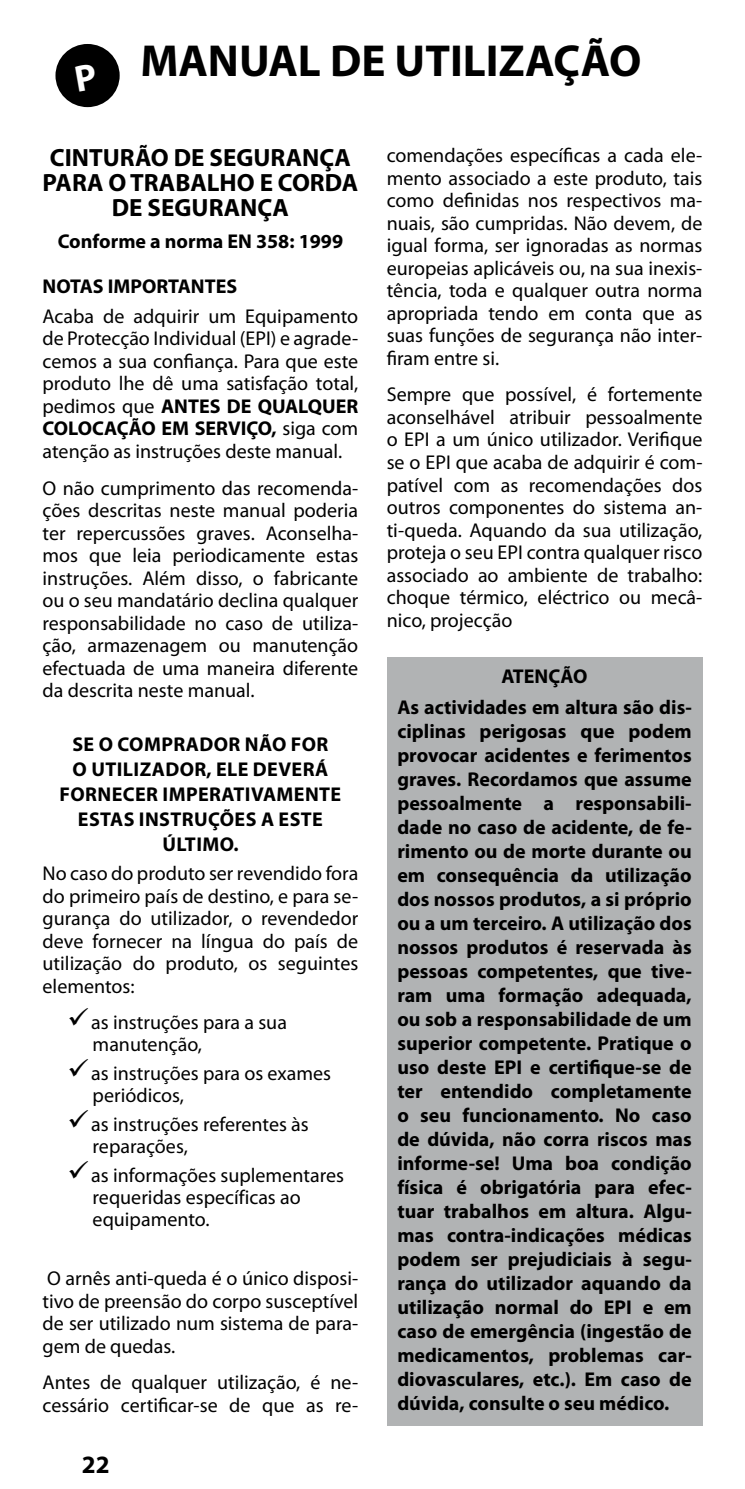
<style>
.page{position:relative;width:745px;height:1489px;background:#fff}
.page>*{position:absolute;margin:0;border:0;box-sizing:border-box;transform-origin:0 0}
.t1{font:700 45px "Myriad Pro";color:#000}
.t2{font:700 25px/25px "Myriad Pro";color:#000;text-align:center}
.t3{font:20px/22.5px "Myriad Pro";color:#000;text-align:justify}
.t4{font:700 20px/24px "Myriad Pro";color:#000;text-align:center}
.t5{font:700 20px/25px "Myriad Pro";letter-spacing:.02em;color:#000;text-align:center}
.s1{font-weight:700}
</style>
<div class="page">
<div style="left:386px;top:657px;width:316px;height:768px;background:#b1b3b4"></div>
<div style="left:55px;top:44px;width:65px;height:63px;background:#000;border-radius:50%"></div>
<h1 class="t1" style="left:140px;top:32px;width:502px">MANUAL DE UTILIZAÇÃO</h1>
<p class="t2" style="left:43px;top:144px;width:317px">CINTURÃO DE SEGURANÇA<br>PARA O TRABALHO E CORDA<br>DE SEGURANÇA</p>
<p class="t4" style="left:58px;top:228px;width:287px">Conforme a norma EN 358: 1999</p>
<p class="t4" style="left:43px;top:274px;width:196px">NOTAS IMPORTANTES</p>
<p class="t3" style="left:43px;top:304px;width:317px">Acaba de adquirir um Equipamento de Protecção Individual (EPI) e agrade&shy;cemos a sua confiança. Para que este produto lhe dê uma satisfação total, pedimos que <span class="s1">ANTES DE QUALQUER COLOCAÇÃO EM SERVIÇO,</span> siga com atenção as instruções deste manual.</p>
<p class="t3" style="left:43px;top:476px;width:317px">O não cumprimento das recomenda&shy;ções descritas neste manual poderia ter repercussões graves. Aconselha&shy;mos que leia periodicamente estas instruções. Além disso, o fabricante ou o seu mandatário declina qualquer responsabilidade no caso de utiliza&shy;ção, armazenagem ou manutenção efectuada de uma maneira diferente da descrita neste manual.</p>
<p class="t5" style="left:60px;top:730px;width:283px">SE O COMPRADOR NÃO FOR<br>O UTILIZADOR, ELE DEVERÁ<br>FORNECER IMPERATIVAMENTE<br>ESTAS INSTRUÇÕES A ESTE<br>ÚLTIMO.</p>
<p class="t3" style="left:43px;top:862px;width:317px">No caso do produto ser revendido fora do primeiro país de destino, e para se&shy;gurança do utilizador, o revendedor deve fornecer na língua do país de utilização do produto, os seguintes elementos:</p>
<p class="t3" style="left:93px;top:1010px;width:196px;text-indent:-25px">✓as instruções para a sua manutenção,</p>
<p class="t3" style="left:93px;top:1062px;width:240px;text-indent:-25px">✓as instruções para os exames periódicos,</p>
<p class="t3" style="left:93px;top:1113px;width:217px;text-indent:-25px">✓as instruções referentes às reparações,</p>
<p class="t3" style="left:93px;top:1164px;width:253px;text-align:left;text-indent:-25px">✓as informações suplementares requeridas específicas ao equipamento.</p>
<p class="t3" style="left:43px;top:1266px;width:317px">O arnês anti-queda é o único disposi&shy;tivo de preensão do corpo susceptível de ser utilizado num sistema de para&shy;gem de quedas.</p>
<p class="t3" style="left:43px;top:1370px;width:317px">Antes de qualquer utilização, é ne&shy;cessário certificar-se de que as re-</p>
<p class="t2" style="left:82px;top:1450px;width:29px">22</p>
<p class="t3" style="left:386px;top:144px;width:317px">comendações específicas a cada ele&shy;mento associado a este produto, tais como definidas nos respectivos ma&shy;nuais, são cumpridas. Não devem, de igual forma, ser ignoradas as normas europeias aplicáveis ou, na sua inexis&shy;tência, toda e qualquer outra norma apropriada tendo em conta que as suas funções de segurança não inter&shy;firam entre si.</p>
<p class="t3" style="left:386px;top:383px;width:317px">Sempre que possível, é fortemente aconselhável atribuir pessoalmente o EPI a um único utilizador. Verifique se o EPI que acaba de adquirir é com&shy;patível com as recomendações dos outros componentes do sistema an&shy;ti-queda. Aquando da sua utilização, proteja o seu EPI contra qualquer risco associado ao ambiente de trabalho: choque térmico, eléctrico ou mecâ&shy;nico, projecção</p>
<p class="t4" style="left:397px;top:659px;width:296px;line-height:31px">ATENÇÃO<br>As actividades em altura são dis-</p>
<p class="t4" style="left:397px;top:718px;width:296px;text-align:justify">ciplinas perigosas que podem provocar acidentes e ferimentos graves. Recordamos que assume pessoalmente a responsabili&shy;dade no caso de acidente, de fe&shy;rimento ou de morte durante ou em consequência da utilização dos nossos produtos, a si próprio ou a um terceiro. A utilização dos nossos produtos é reservada às pessoas competentes, que tive&shy;ram uma formação adequada, ou sob a responsabilidade de um superior competente. Pratique o uso deste EPI e certifique-se de ter entendido completamente o seu funcionamento. No caso de dúvida, não corra riscos mas informe-se! Uma boa condição física é obrigatória para efec&shy;tuar trabalhos em altura. Algu&shy;mas contra-indicações médicas podem ser prejudiciais à segu&shy;rança do utilizador aquando da utilização normal do EPI e em caso de emergência (ingestão de medicamentos, problemas car&shy;diovasculares, etc.). Em caso de dúvida, consulte o seu médico.</p>
</div>
